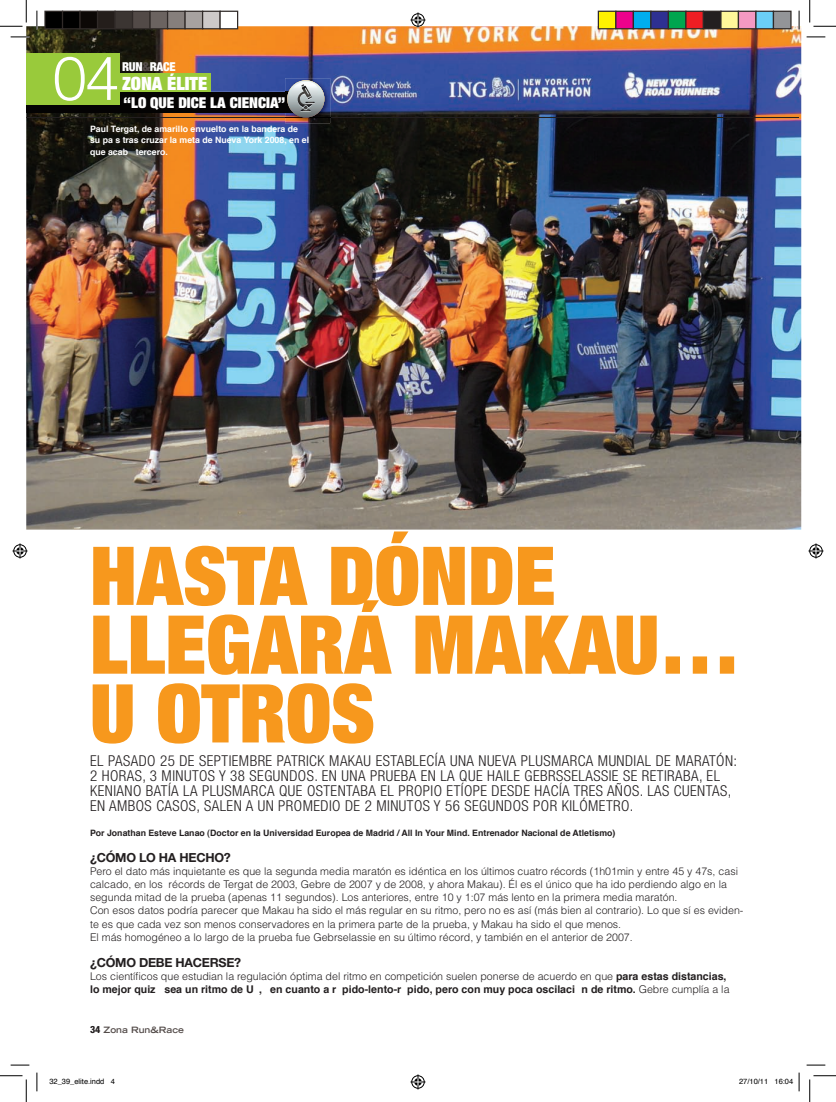
<style>
.page{position:relative;width:836px;height:1102px;background:#fff}
.page>*{position:absolute;margin:0;border:0;box-sizing:border-box;transform-origin:0 0}
.t1{font:900 expanded 81.25px/68.8px "Helvetica Neue";color:#f7981d}
.t2{font:300 61px "Helvetica Neue";color:#fff}
.t3{font:900 expanded 18.38px "Helvetica Neue";color:#fff}
.t4{font:300 condensed 15px/15px "Helvetica Neue";letter-spacing:.03em;color:#231f20}
.t5{font:900 expanded 15px "Helvetica Neue";color:#fff}
.t6{font:700 12.5px "Helvetica Neue";letter-spacing:-.02em;color:#231f20}
.t7{font:900 condensed 12.38px "Helvetica Neue";letter-spacing:-.02em;color:#fff}
.t8{font:300 10.62px/13.1px "Helvetica";color:#231f20}
.t9{font:700 10.62px/13.1px "Helvetica";color:#231f20}
.t10{font:700 8.75px "Helvetica";color:#231f20}
.t11{font:700 8.75px/11.2px "Helvetica";color:#fff}
.t12{font:700 expanded 8.75px "Trade Gothic LH";color:#544c4a}
.t13{font:7.5px "Helvetica";color:#000}
.s1{color:#544c4a}
.s2{font-weight:300}
.s3{font-family:"Helvetica Neue";font-weight:800;font-stretch:condensed;font-size:10px;color:#231f20}
</style>
<div class="page">
<img style="left:26px;top:26px;width:775px;height:503px">
<hr style="left:26px;top:117px;width:773px;height:1px;background:#231f20">
<div style="left:26px;top:92px;width:285px;height:21px;background:#040303"></div>
<img style="left:285px;top:78px;width:45px;height:45px">
<img style="left:285px;top:117px;width:45px;height:1px">
<img style="left:285px;top:92px;width:8px;height:21px">
<svg style="left:287px;top:80px;width:37px;height:37px"></svg>
<svg style="left:291px;top:82px;width:28px;height:30px"></svg>
<div style="left:26px;top:73px;width:185px;height:19px;background:#99ca3b"></div>
<div style="left:26px;top:53px;width:94px;height:52px;background:#99ca3b"></div>
<svg style="left:11px;top:36px;width:18px;height:2px"></svg>
<svg style="left:806px;top:36px;width:19px;height:2px"></svg>
<svg style="left:11px;top:1064px;width:18px;height:1px"></svg>
<svg style="left:806px;top:1064px;width:19px;height:1px"></svg>
<svg style="left:36px;top:11px;width:2px;height:18px"></svg>
<svg style="left:36px;top:1072px;width:2px;height:19px"></svg>
<svg style="left:798px;top:11px;width:1px;height:18px"></svg>
<svg style="left:0;top:0;width:27px;height:27px"></svg>
<svg style="left:0;top:1075px;width:27px;height:26px"></svg>
<svg style="left:809px;top:0;width:27px;height:27px"></svg>
<svg style="left:809px;top:1075px;width:27px;height:26px"></svg>
<svg style="left:410px;top:13px;width:15px;height:15px"></svg>
<svg style="left:410px;top:1074px;width:15px;height:15px"></svg>
<svg style="left:13px;top:543px;width:15px;height:15px"></svg>
<svg style="left:808px;top:543px;width:15px;height:15px"></svg>
<div style="left:45px;top:11px;width:18px;height:18px;background:#000"></div>
<div style="left:44px;top:11px;width:19px;height:18px;border:1px solid #302a28"></div>
<div style="left:63px;top:11px;width:17px;height:18px;background:#000"></div>
<div style="left:62px;top:11px;width:19px;height:18px;border:1px solid #302a28"></div>
<div style="left:80px;top:11px;width:18px;height:18px;background:#0c0806"></div>
<div style="left:79px;top:11px;width:19px;height:18px;border:1px solid #302a28"></div>
<div style="left:98px;top:11px;width:17px;height:18px;background:#241e1b"></div>
<div style="left:97px;top:11px;width:19px;height:18px;border:1px solid #302a28"></div>
<div style="left:115px;top:11px;width:18px;height:18px;background:#3b3532"></div>
<div style="left:133px;top:11px;width:17px;height:18px;background:#524a47"></div>
<div style="left:132px;top:11px;width:19px;height:18px;border:1px solid #302a28"></div>
<div style="left:150px;top:11px;width:18px;height:18px;background:#6b6360"></div>
<div style="left:149px;top:11px;width:19px;height:18px;border:1px solid #302a28"></div>
<div style="left:168px;top:11px;width:17px;height:18px;background:#867f7c"></div>
<div style="left:167px;top:11px;width:19px;height:18px;border:1px solid #302a28"></div>
<div style="left:185px;top:11px;width:18px;height:18px;background:#a7a2a0"></div>
<div style="left:184px;top:11px;width:19px;height:18px;border:1px solid #302a28"></div>
<div style="left:203px;top:11px;width:17px;height:18px;background:#cdc9c8"></div>
<div style="left:202px;top:11px;width:19px;height:18px;border:1px solid #302a28"></div>
<div style="left:220px;top:11px;width:18px;height:18px;background:#fff"></div>
<div style="left:219px;top:11px;width:19px;height:18px;border:1px solid #302a28"></div>
<div style="left:598px;top:11px;width:18px;height:18px;background:#fff101"></div>
<div style="left:597px;top:11px;width:19px;height:18px;border:1px solid #302a28"></div>
<div style="left:616px;top:11px;width:17px;height:18px;background:#ed028c"></div>
<div style="left:615px;top:11px;width:19px;height:18px;border:1px solid #302a28"></div>
<div style="left:633px;top:11px;width:18px;height:18px;background:#00aeef"></div>
<div style="left:632px;top:11px;width:19px;height:18px;border:1px solid #302a28"></div>
<div style="left:651px;top:11px;width:17px;height:18px;background:#2e3092"></div>
<div style="left:650px;top:11px;width:19px;height:18px;border:1px solid #302a28"></div>
<div style="left:668px;top:11px;width:18px;height:18px;background:#00a54f"></div>
<div style="left:667px;top:11px;width:19px;height:18px;border:1px solid #302a28"></div>
<div style="left:686px;top:11px;width:17px;height:18px;background:#ee1d23"></div>
<div style="left:685px;top:11px;width:19px;height:18px;border:1px solid #302a28"></div>
<div style="left:703px;top:11px;width:18px;height:18px;background:#231f20"></div>
<div style="left:702px;top:11px;width:19px;height:18px;border:1px solid #302a28"></div>
<div style="left:721px;top:11px;width:17px;height:18px;background:#fff79a"></div>
<div style="left:720px;top:11px;width:19px;height:18px;border:1px solid #302a28"></div>
<div style="left:738px;top:11px;width:18px;height:18px;background:#f499c2"></div>
<div style="left:737px;top:11px;width:19px;height:18px;border:1px solid #302a28"></div>
<div style="left:756px;top:11px;width:17px;height:18px;background:#6bcff6"></div>
<div style="left:755px;top:11px;width:19px;height:18px;border:1px solid #302a28"></div>
<div style="left:773px;top:11px;width:18px;height:18px;background:#939598"></div>
<div style="left:772px;top:11px;width:19px;height:18px;border:1px solid #302a28"></div>
<svg style="left:798px;top:1072px;width:1px;height:19px"></svg>
<h2 class="t2" style="left:53px;top:41px;width:68px">04</h2>
<p class="t7" style="left:122px;top:59px;width:55px">RUN<span class="s1">&amp;</span>RACE</p>
<h3 class="t3" style="left:122px;top:71px;width:87px">ZONA ÉLITE</h3>
<h3 class="t5" style="left:124px;top:93px;width:163px">“LO QUE DICE LA CIENCIA”</h3>
<p class="t11" style="left:90px;top:123px;width:221px">Paul Tergat, de amarillo envuelto en la bandera de su pa’ s tras cruzar la meta de Nueva York 2008, en el que acab— tercero.</p>
<h1 class="t1" style="left:90px;top:539px;width:652px">HASTA DÓNDE<br>LLEGARÁ MAKAU…<br>U OTROS</h1>
<p class="t4" style="left:90px;top:753px;width:648px">EL PASADO 25 DE SEPTIEMBRE PATRICK MAKAU ESTABLECÍA UNA NUEVA PLUSMARCA MUNDIAL DE MARATÓN:<br>2 HORAS, 3 MINUTOS Y 38 SEGUNDOS. EN UNA PRUEBA EN LA QUE HAILE GEBRSSELASSIE SE RETIRABA, EL KENIANO BATÍA LA PLUSMARCA QUE OSTENTABA EL PROPIO ETÍOPE DESDE HACÍA TRES AÑOS. LAS CUENTAS, EN AMBOS CASOS, SALEN A UN PROMEDIO DE 2 MINUTOS Y 56 SEGUNDOS POR KILÓMETRO.</p>
<p class="t10" style="left:90px;top:825px;width:527px">Por Jonathan Esteve Lanao (Doctor en la Universidad Europea de Madrid / All In Your Mind. Entrenador Nacional de Atletismo)</p>
<p class="t6" style="left:90px;top:849px;width:142px">¿CÓMO LO HA HECHO?</p>
<p class="t8" style="left:90px;top:864px;width:655px">Pero el dato más inquietante es que la segunda media maratón es idéntica en los últimos cuatro récords (1h01min y entre 45 y 47s, casi calcado, en los récords de Tergat de 2003, Gebre de 2007 y de 2008, y ahora Makau). Él es el único que ha ido perdiendo algo en la segunda mitad de la prueba (apenas 11 segundos). Los anteriores, entre 10 y 1:07 más lento en la primera media maratón.<br>Con esos datos podría parecer que Makau ha sido el más regular en su ritmo, pero no es así (más bien al contrario). Lo que sí es eviden&shy;te es que cada vez son menos conservadores en la primera parte de la prueba, y Makau ha sido el que menos.<br>El más homogéneo a lo largo de la prueba fue Gebrselassie en su último récord, y también en el anterior de 2007.</p>
<p class="t6" style="left:90px;top:954px;width:153px">¿CÓMO DEBE HACERSE?</p>
<p class="t9" style="left:90px;top:969px;width:641px"><span class="s2">Los científicos que estudian la regulación óptima del ritmo en competición suelen ponerse de acuerdo en que</span> para estas distancias, lo mejor quiz‡ sea un ritmo de ÒU Ó, en cuanto a r‡ pido-lento-r‡ pido, pero con muy poca oscilaci— n de ritmo. <span class="s2">Gebre cumplía a la</span></p>
<p class="t12" style="left:90px;top:1023px;width:95px"><span class="s3">34</span> Zona Run&amp;Race</p>
<p class="t13" style="left:49px;top:1075px;width:67px">32_39_elite.indd 4</p>
<p class="t13" style="left:739px;top:1075px;width:56px">27/10/11 16:04</p>
</div>
